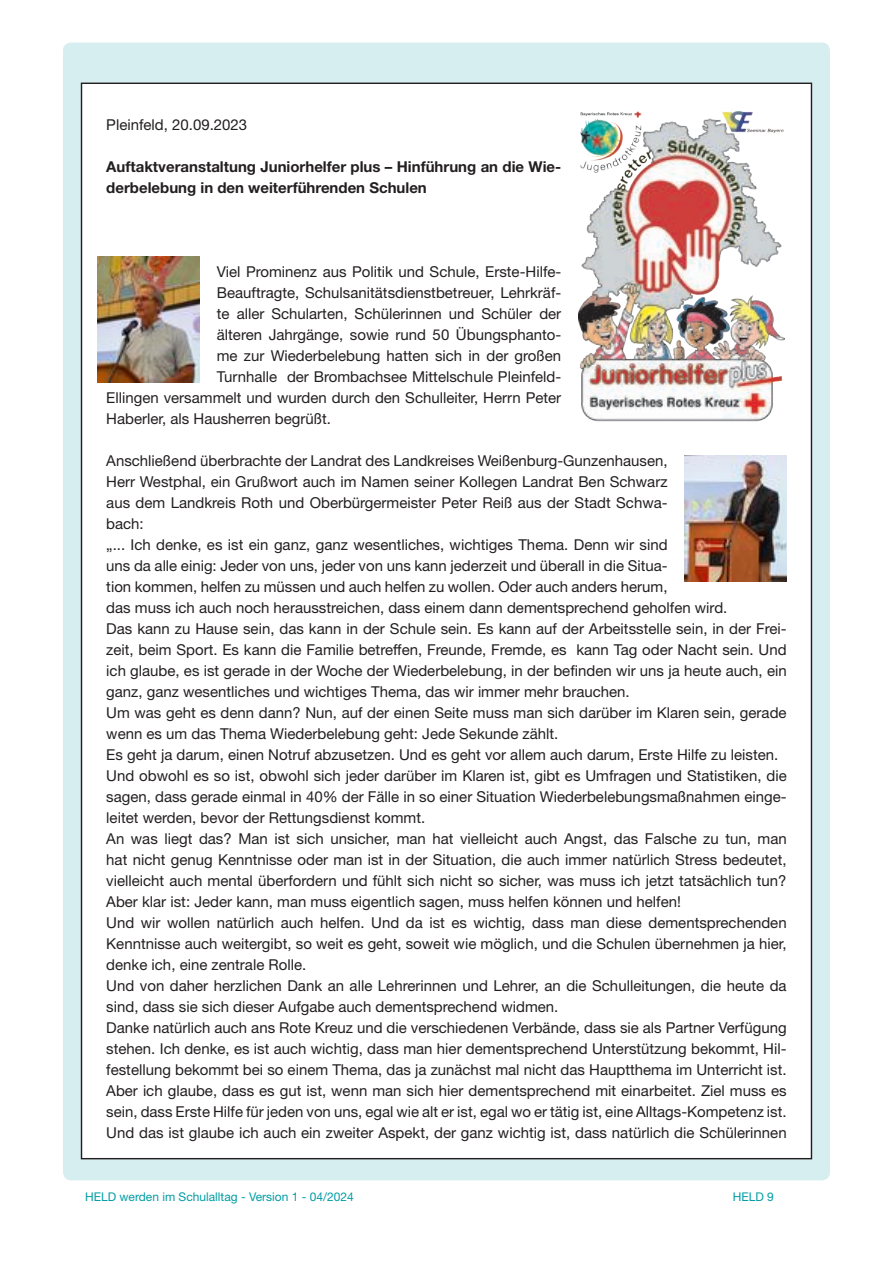
<style>
.page{position:relative;width:893px;height:1263px;background:#fff}
.page>*{position:absolute;margin:0;border:0;box-sizing:border-box;transform-origin:0 0}
.t1{font:15px/21px "Helvetica Neue";color:#231f20}
.t2{font:700 15px/21px "Helvetica Neue";color:#231f20}
.t3{font:12px "Helvetica Neue";color:#009da5}
</style>
<div class="page">
<div style="left:63px;top:43px;width:767px;height:1137px;background:#d6eeef;border-radius:8px"></div>
<div style="left:82px;top:83px;width:729px;height:1076px;background:#fff"></div>
<img style="left:578px;top:111px;width:206px;height:311px">
<img style="left:98px;top:256px;width:102px;height:126px">
<img style="left:685px;top:455px;width:102px;height:126px">
<p class="t1" style="left:106px;top:114px;width:142px">Pleinfeld, 20.09.2023</p>
<p class="t2" style="left:106px;top:156px;width:456px">Auftaktveranstaltung Juniorhelfer plus – Hinführung an die Wie&shy;derbelebung in den weiterführenden Schulen</p>
<p class="t1" style="left:217px;top:261px;width:346px">Viel Prominenz aus Politik und Schule, Erste-Hilfe-</p>
<p class="t1" style="left:217px;top:282px;width:346px">Beauftragte, Schulsanitätsdienstbetreuer, Lehrkräf-</p>
<p class="t1" style="left:217px;top:303px;width:346px">te aller Schularten, Schülerinnen und Schüler der</p>
<p class="t1" style="left:217px;top:324px;width:346px">älteren Jahrgänge, sowie rund 50 Übungsphanto-</p>
<p class="t1" style="left:217px;top:345px;width:346px">me zur Wiederbelebung hatten sich in der großen</p>
<p class="t1" style="left:217px;top:366px;width:346px">Turnhalle der Brombachsee Mittelschule Pleinfeld-</p>
<p class="t1" style="left:106px;top:387px;width:456px">Ellingen versammelt und wurden durch den Schulleiter, Herrn Peter</p>
<p class="t1" style="left:106px;top:408px;width:226px">Haberler, als Hausherren begrüßt.</p>
<p class="t1" style="left:106px;top:450px;width:682px">Anschließend überbrachte der Landrat des Landkreises Weißenburg-Gunzenhausen,<br>Herr Westphal, ein Grußwort auch im Namen seiner Kollegen Landrat Ben Schwarz<br>aus dem Landkreis Roth und Oberbürgermeister Peter Reiß aus der Stadt Schwa-<br>bach:<br>„... Ich denke, es ist ein ganz, ganz wesentliches, wichtiges Thema. Denn wir sind<br>uns da alle einig: Jeder von uns, jeder von uns kann jederzeit und überall in die Situa-<br>tion kommen, helfen zu müssen und auch helfen zu wollen. Oder auch anders herum,<br>das muss ich auch noch herausstreichen, dass einem dann dementsprechend geholfen wird.<br>Das kann zu Hause sein, das kann in der Schule sein. Es kann auf der Arbeitsstelle sein, in der Frei&shy;zeit, beim Sport. Es kann die Familie betreffen, Freunde, Fremde, es kann Tag oder Nacht sein. Und ich glaube, es ist gerade in der Woche der Wiederbelebung, in der befinden wir uns ja heute auch, ein ganz, ganz wesentliches und wichtiges Thema, das wir immer mehr brauchen.<br>Um was geht es denn dann? Nun, auf der einen Seite muss man sich darüber im Klaren sein, gerade wenn es um das Thema Wiederbelebung geht: Jede Sekunde zählt.<br>Es geht ja darum, einen Notruf abzusetzen. Und es geht vor allem auch darum, Erste Hilfe zu leisten.<br>Und obwohl es so ist, obwohl sich jeder darüber im Klaren ist, gibt es Umfragen und Statistiken, die sagen, dass gerade einmal in 40% der Fälle in so einer Situation Wiederbelebungsmaßnahmen einge&shy;leitet werden, bevor der Rettungsdienst kommt.<br>An was liegt das? Man ist sich unsicher, man hat vielleicht auch Angst, das Falsche zu tun, man hat nicht genug Kenntnisse oder man ist in der Situation, die auch immer natürlich Stress bedeutet, vielleicht auch mental überfordern und fühlt sich nicht so sicher, was muss ich jetzt tatsächlich tun?<br>Aber klar ist: Jeder kann, man muss eigentlich sagen, muss helfen können und helfen!<br>Und wir wollen natürlich auch helfen. Und da ist es wichtig, dass man diese dementsprechenden Kenntnisse auch weitergibt, so weit es geht, soweit wie möglich, und die Schulen übernehmen ja hier, denke ich, eine zentrale Rolle.<br>Und von daher herzlichen Dank an alle Lehrerinnen und Lehrer, an die Schulleitungen, die heute da sind, dass sie sich dieser Aufgabe auch dementsprechend widmen.<br>Danke natürlich auch ans Rote Kreuz und die verschiedenen Verbände, dass sie als Partner Verfügung stehen. Ich denke, es ist auch wichtig, dass man hier dementsprechend Unterstützung bekommt, Hil&shy;festellung bekommt bei so einem Thema, das ja zunächst mal nicht das Hauptthema im Unterricht ist.<br>Aber ich glaube, dass es gut ist, wenn man sich hier dementsprechend mit einarbeitet. Ziel muss es sein, dass Erste Hilfe für jeden von uns, egal wie alt er ist, egal wo er tätig ist, eine Alltags-Kompetenz ist.<br>Und das ist glaube ich auch ein zweiter Aspekt, der ganz wichtig ist, dass natürlich die Schülerinnen</p>
<p class="t3" style="left:85px;top:1190px;width:270px">HELD werden im Schulalltag - Version 1 - 04/2024</p>
<p class="t3" style="left:733px;top:1190px;width:43px">HELD 9</p>
</div>
